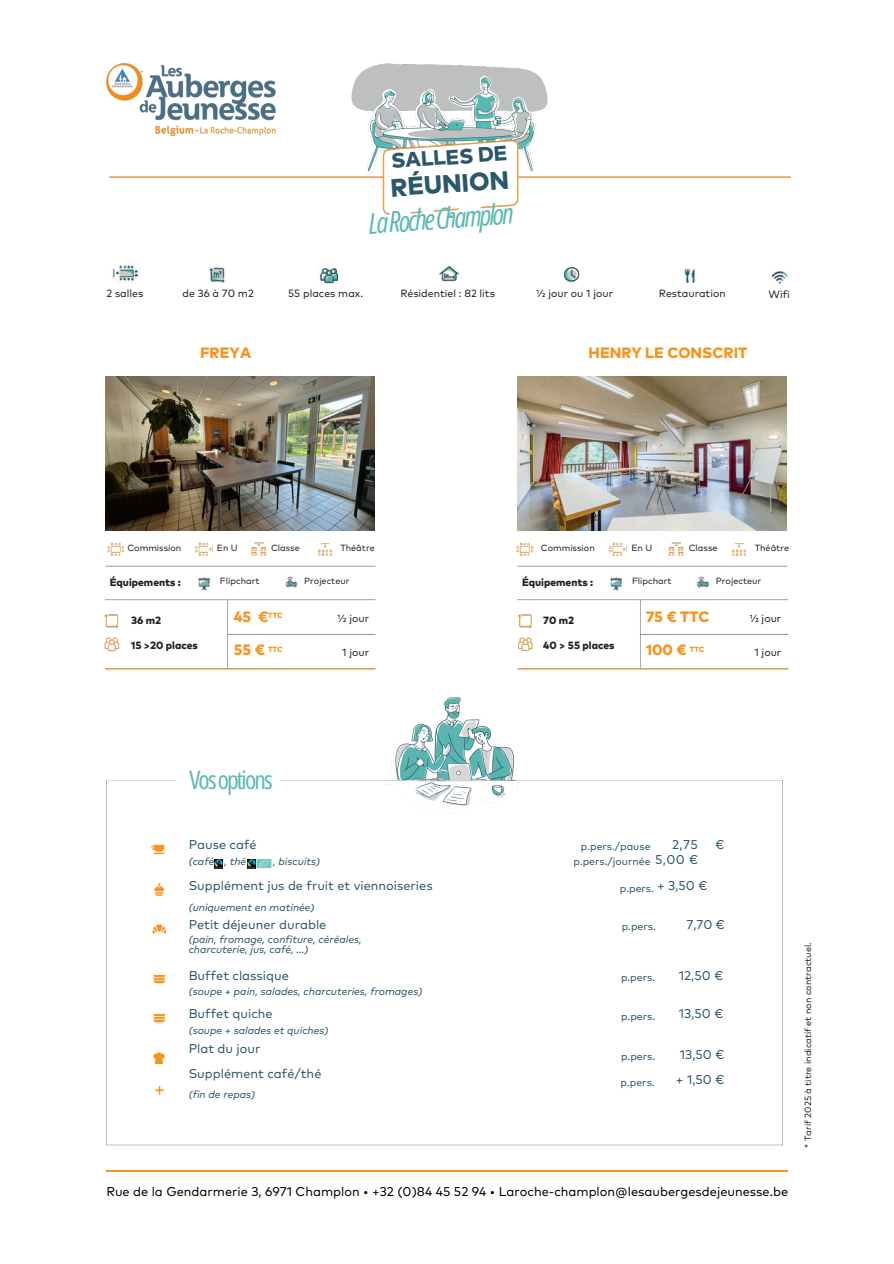
<style>
.page{position:relative;width:894px;height:1264px;background:#fff}
.page>*{position:absolute;margin:0;border:0;box-sizing:border-box;transform-origin:0 0}
.t1{font:italic 28.5px "Open Sans Condensed";color:#5cb9b2}
.t2{font:25.5px "Open Sans Condensed";letter-spacing:-.07em;color:#5cb9b2}
.t3{font:800 25.2px "Mark Pro";color:#2b576a}
.t4{font:800 20.85px "Mark Pro";color:#2b576a}
.t5{font:800 15px "Mark Pro";color:#f8941d}
.t6{font:12.75px/24.8px "Mark Pro";color:#2b576a}
.t7{font:12.75px "Mark Pro";color:#010101}
.t8{font:italic 10.5px/10.2px "Mark Pro";color:#2b576a}
.t9{font:10.5px "Mark Pro";color:#231f20}
.t10{font:10.5px/14.7px "Mark Pro";color:#2b576a;text-align:right}
.t11{font:800 10.5px "Mark Pro";color:#231f20}
.t12{font:9px "Mark Pro";color:#231f20}
.t13{font:800 7.5px "Mark Pro";color:#f8941d}
</style>
<div class="page">
<hr style="left:106px;top:1170px;width:681px;height:1px;background:#f8941d">
<svg style="left:106px;top:780px;width:676px;height:365px"></svg>
<img style="left:106px;top:377px;width:269px;height:153px">
<img style="left:517px;top:377px;width:269px;height:153px">
<img style="left:106px;top:63px;width:685px;height:154px">
<img style="left:275px;top:590px;width:347px;height:328px">
<img style="left:610px;top:577px;width:12px;height:13px">
<svg style="left:153px;top:974px;width:12px;height:8px"></svg>
<svg style="left:153px;top:1013px;width:12px;height:8px"></svg>
<svg style="left:151px;top:844px;width:13px;height:10px"></svg>
<svg style="left:153px;top:1052px;width:12px;height:10px"></svg>
<svg style="left:154px;top:882px;width:10px;height:13px"></svg>
<svg style="left:152px;top:924px;width:14px;height:9px"></svg>
<img style="left:104px;top:593px;width:278px;height:83px">
<img style="left:105px;top:542px;width:271px;height:25px">
<svg style="left:447px;top:215px;width:6px;height:3px"></svg>
<img style="left:510px;top:593px;width:279px;height:83px">
<img style="left:516px;top:542px;width:272px;height:25px">
<img style="left:112px;top:265px;width:27px;height:17px">
<img style="left:210px;top:267px;width:16px;height:15px">
<img style="left:319px;top:268px;width:19px;height:15px">
<img style="left:439px;top:265px;width:19px;height:17px">
<img style="left:563px;top:267px;width:16px;height:15px">
<img style="left:684px;top:268px;width:11px;height:15px">
<img style="left:771px;top:271px;width:17px;height:13px">
<svg style="left:215px;top:859px;width:8px;height:9px"></svg>
<svg style="left:247px;top:859px;width:2px;height:9px"></svg>
<svg style="left:155px;top:1085px;width:9px;height:9px"></svg>
<img style="left:249px;top:851px;width:29px;height:24px">
<img style="left:198px;top:577px;width:12px;height:13px">
<img style="left:285px;top:576px;width:12px;height:12px">
<img style="left:697px;top:576px;width:11px;height:12px">
<p class="t4" style="left:390px;top:152px;width:118px;rotate:-4deg">SALLES DE</p>
<p class="t3" style="left:389px;top:177px;width:120px;rotate:-4deg">RÉUNION</p>
<p class="t1" style="left:367px;top:203px;width:146px;rotate:-4deg">LaRocheChamplon</p>
<p class="t9" style="left:106px;top:289px;width:38px">2 salles</p>
<h4 class="t9" style="left:182px;top:289px;width:73px">de 36 à 70 m2</h4>
<h2 class="t9" style="left:288px;top:289px;width:76px">55 places max.</h2>
<h5 class="t5" style="left:200px;top:346px;width:52px">FREYA</h5>
<p class="t9" style="left:400px;top:289px;width:96px">Résidentiel : 82 lits</p>
<p class="t9" style="left:536px;top:289px;width:78px">½ jour ou 1 jour</p>
<p class="t9" style="left:658px;top:289px;width:68px">Restauration</p>
<p class="t5" style="left:588px;top:346px;width:160px">HENRY LE CONSCRIT</p>
<p class="t9" style="left:768px;top:290px;width:23px">Wifi</p>
<p class="t12" style="left:271px;top:543px;width:30px">Classe</p>
<p class="t12" style="left:340px;top:543px;width:36px">Théâtre</p>
<p class="t12" style="left:540px;top:543px;width:55px">Commission</p>
<p class="t12" style="left:631px;top:543px;width:22px">En U</p>
<p class="t12" style="left:632px;top:577px;width:41px">Flipchart</p>
<p class="t12" style="left:688px;top:543px;width:30px">Classe</p>
<p class="t12" style="left:715px;top:577px;width:47px">Projecteur</p>
<p class="t12" style="left:754px;top:543px;width:36px">Théâtre</p>
<p class="t12" style="left:127px;top:543px;width:55px">Commission</p>
<p class="t12" style="left:217px;top:543px;width:22px">En U</p>
<p class="t12" style="left:220px;top:577px;width:41px">Flipchart</p>
<p class="t11" style="left:110px;top:578px;width:73px">Équipements :</p>
<p class="t11" style="left:131px;top:615px;width:31px">36 m2</p>
<p class="t11" style="left:131px;top:640px;width:68px">15 &gt;20 places</p>
<p class="t11" style="left:522px;top:578px;width:73px">Équipements :</p>
<p class="t11" style="left:543px;top:615px;width:32px">70 m2</p>
<p class="t11" style="left:543px;top:640px;width:73px">40 &gt; 55 places</p>
<p class="t12" style="left:304px;top:577px;width:47px">Projecteur</p>
<p class="t5" style="left:234px;top:609px;width:36px">45 €</p>
<p class="t5" style="left:234px;top:643px;width:33px">55 €</p>
<p class="t5" style="left:645px;top:609px;width:65px">75 € TTC</p>
<p class="t5" style="left:645px;top:643px;width:42px">100 €</p>
<p class="t13" style="left:268px;top:612px;width:16px">TTC</p>
<h1 class="t9" style="left:337px;top:613px;width:33px">½ jour</h1>
<p class="t9" style="left:342px;top:647px;width:28px">1 jour</p>
<p class="t9" style="left:749px;top:613px;width:33px">½ jour</p>
<p class="t9" style="left:754px;top:647px;width:28px">1 jour</p>
<p class="t13" style="left:268px;top:646px;width:16px">TTC</p>
<p class="t13" style="left:689px;top:646px;width:16px">TTC</p>
<h5 class="t2" style="left:189px;top:762px;width:85px">Vosoptions</h5>
<p class="t6" style="left:189px;top:833px;width:69px">Pause café</p>
<p class="t8" style="left:189px;top:856px;width:27px">(café</p>
<p class="t8" style="left:224px;top:856px;width:23px">, thé</p>
<h6 class="t8" style="left:273px;top:856px;width:48px">, biscuits)</h6>
<p class="t6" style="left:189px;top:874px;width:245px">Supplément jus de fruit et viennoiseries</p>
<p class="t8" style="left:189px;top:903px;width:127px">(uniquement en matinée)</p>
<p class="t6" style="left:189px;top:913px;width:139px">Petit déjeuner durable</p>
<p class="t8" style="left:189px;top:934px;width:174px">(pain, fromage, confiture, céréales, charcuterie, jus, café, ...)</p>
<p class="t6" style="left:189px;top:963px;width:102px">Buffet classique</p>
<p class="t8" style="left:189px;top:987px;width:235px">(soupe + pain, salades, charcuteries, fromages)</p>
<p class="t6" style="left:189px;top:1002px;width:85px">Buffet quiche</p>
<p class="t8" style="left:189px;top:1025px;width:141px">(soupe + salades et quiches)</p>
<p class="t6" style="left:189px;top:1037px;width:134px">Plat du jour<br>Supplément café/thé</p>
<p class="t8" style="left:189px;top:1089px;width:68px">(fin de repas)</p>
<h3 class="t6" style="left:672px;top:833px;width:27px">2,75</h3>
<h3 class="t6" style="left:715px;top:833px;width:10px">€</h3>
<h3 class="t6" style="left:655px;top:848px;width:44px">5,00 €</h3>
<p class="t6" style="left:657px;top:874px;width:52px">+ 3,50 €</p>
<p class="t10" style="left:573px;top:840px;width:79px">p.pers./pause p.pers./journée</p>
<p class="t10" style="left:619px;top:881px;width:36px">p.pers.</p>
<p class="t10" style="left:621px;top:920px;width:36px">p.pers.</p>
<p class="t10" style="left:620px;top:970px;width:36px">p.pers.</p>
<p class="t10" style="left:621px;top:1009px;width:36px">p.pers.</p>
<p class="t10" style="left:621px;top:1049px;width:36px">p.pers.</p>
<p class="t10" style="left:620px;top:1075px;width:36px">p.pers.</p>
<p class="t6" style="left:686px;top:913px;width:40px">7,70 €</p>
<p class="t6" style="left:678px;top:963px;width:46px">12,50 €</p>
<h5 class="t6" style="left:678px;top:1002px;width:46px">13,50 €</h5>
<p class="t6" style="left:675px;top:1043px;width:50px;text-align:center">13,50 € + 1,50 €</p>
<p class="t7" style="left:106px;top:1185px;width:683px">Rue de la Gendarmerie 3, 6971 Champlon • +32 (0)84 45 52 94 • Laroche-champlon@lesaubergesdejeunesse.be</p>
<p class="t12" style="left:803px;top:1147px;width:206px;rotate:-90deg">* Tarif 2025 à titre indicatif et non contractuel.</p>
</div>
